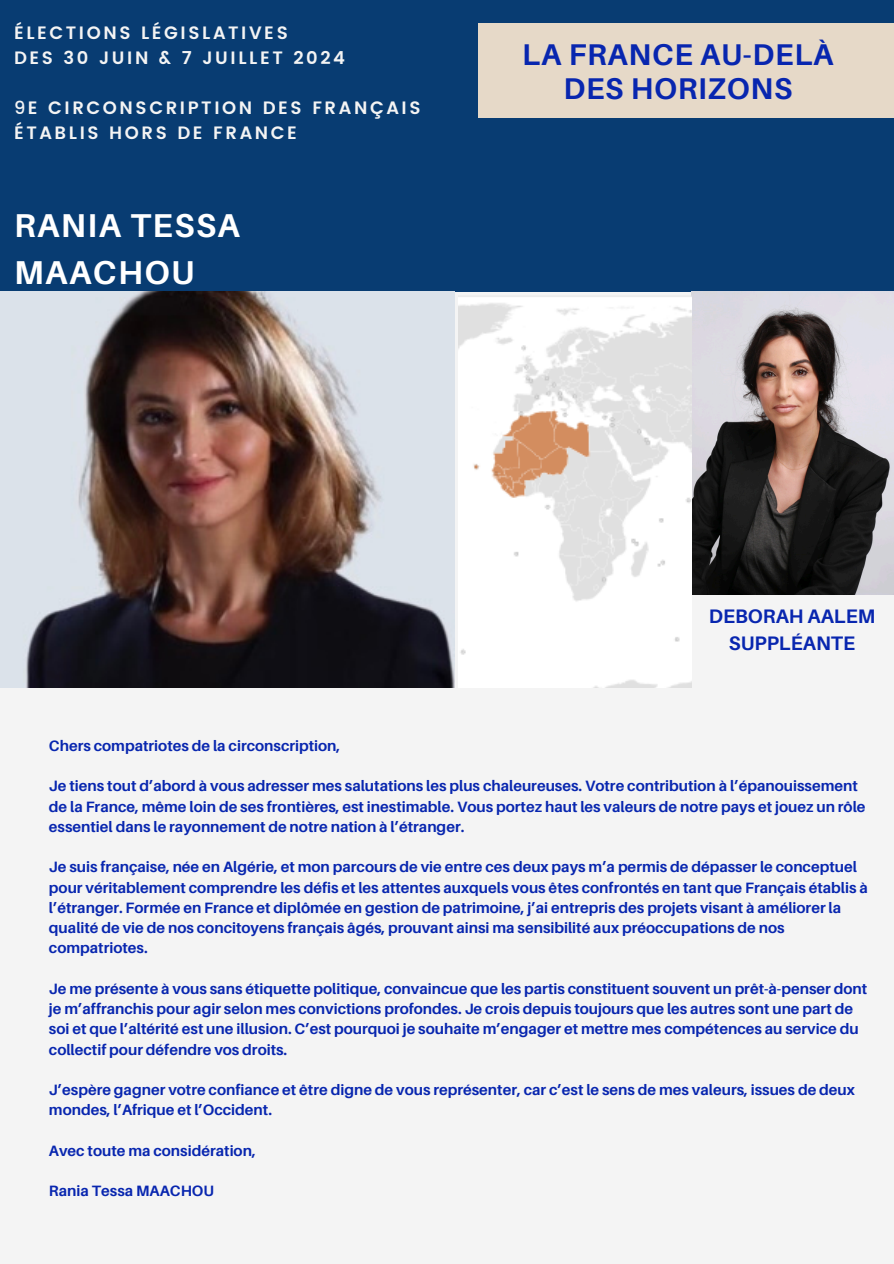
<style>
.page{position:relative;width:894px;height:1264px;background:#fff}
.page>*{position:absolute;margin:0;border:0;box-sizing:border-box;transform-origin:0 0}
.t1{font:700 33px/46.2px "Aileron";letter-spacing:.045em;color:#fff}
.t2{font:700 30px/33.8px "Aileron";letter-spacing:.025em;color:#0826af;text-align:center}
.t3{font:700 19.5px/27px "Aileron";color:#0826af;text-align:center}
.t4{font:600 17.85px/24.9px "Poppins";letter-spacing:.145em;color:#f4f4f4}
.t5{font:700 15px/20.2px "Aileron";color:#0826af}
.s1{font-weight:500}
</style>
<div class="page">
<div style="left:0;top:0;width:893px;height:1263px;background:#f4f4f4"></div>
<div style="left:0;top:0;width:893px;height:291px;background:#083c72"></div>
<img style="left:0;top:291px;width:454px;height:396px">
<div style="left:478px;top:24px;width:415px;height:94px;background:#e6d9c8"></div>
<img style="left:691px;top:291px;width:202px;height:303px">
<img style="left:458px;top:291px;width:233px;height:396px">
<h1 class="t4" style="left:14px;top:21px;width:332px">É LECTIONS LÉGISLATIVES<br>DES 30 JUIN &amp; 7 JUILLET 2024</h1>
<p class="t4" style="left:14px;top:95px;width:408px"><span class="s1">9</span>E CIRCONSCRIPTION DES FRANÇAIS<br>ÉTABLIS HORS DE FRANCE</p>
<p class="t1" style="left:14px;top:202px;width:227px">RANIA TESSA<br>MAACHOU</p>
<h2 class="t2" style="left:522px;top:37px;width:312px">LA FRANCE AU-DELÀ<br>DES HORIZONS</h2>
<p class="t3" style="left:708px;top:602px;width:168px">DEBORAH AALEM<br>SUPPLÉANTE</p>
<h2 class="t5" style="left:49px;top:735px;width:293px">Chers compatriotes de la circonscription,</h2>
<p class="t5" style="left:49px;top:775px;width:817px">Je tiens tout d’abord à vous adresser mes salutations les plus chaleureuses. Votre contribution à l’épanouissement de la France, même loin de ses frontières, est inestimable. Vous portez haut les valeurs de notre pays et jouez un rôle essentiel dans le rayonnement de notre nation à l’étranger.</p>
<p class="t5" style="left:49px;top:856px;width:820px">Je suis française, née en Algérie, et mon parcours de vie entre ces deux pays m’a permis de dépasser le conceptuel pour véritablement comprendre les défis et les attentes auxquels vous êtes confrontés en tant que Français établis à l’étranger. Formée en France et diplômée en gestion de patrimoine, j’ai entrepris des projets visant à améliorer la qualité de vie de nos concitoyens français âgés, prouvant ainsi ma sensibilité aux préoccupations de nos compatriotes.</p>
<p class="t5" style="left:49px;top:978px;width:819px">Je me présente à vous sans étiquette politique, convaincue que les partis constituent souvent un prêt-à-penser dont je m’affranchis pour agir selon mes convictions profondes. Je crois depuis toujours que les autres sont une part de soi et que l’altérité est une illusion. C’est pourquoi je souhaite m’engager et mettre mes compétences au service du collectif pour défendre vos droits.</p>
<p class="t5" style="left:49px;top:1079px;width:807px">J’espère gagner votre confiance et être digne de vous représenter, car c’est le sens de mes valeurs, issues de deux mondes, l’Afrique et l’Occident.</p>
<p class="t5" style="left:49px;top:1140px;width:208px">Avec toute ma considération,</p>
<p class="t5" style="left:49px;top:1180px;width:166px">Rania Tessa MAACHOU</p>
</div>
